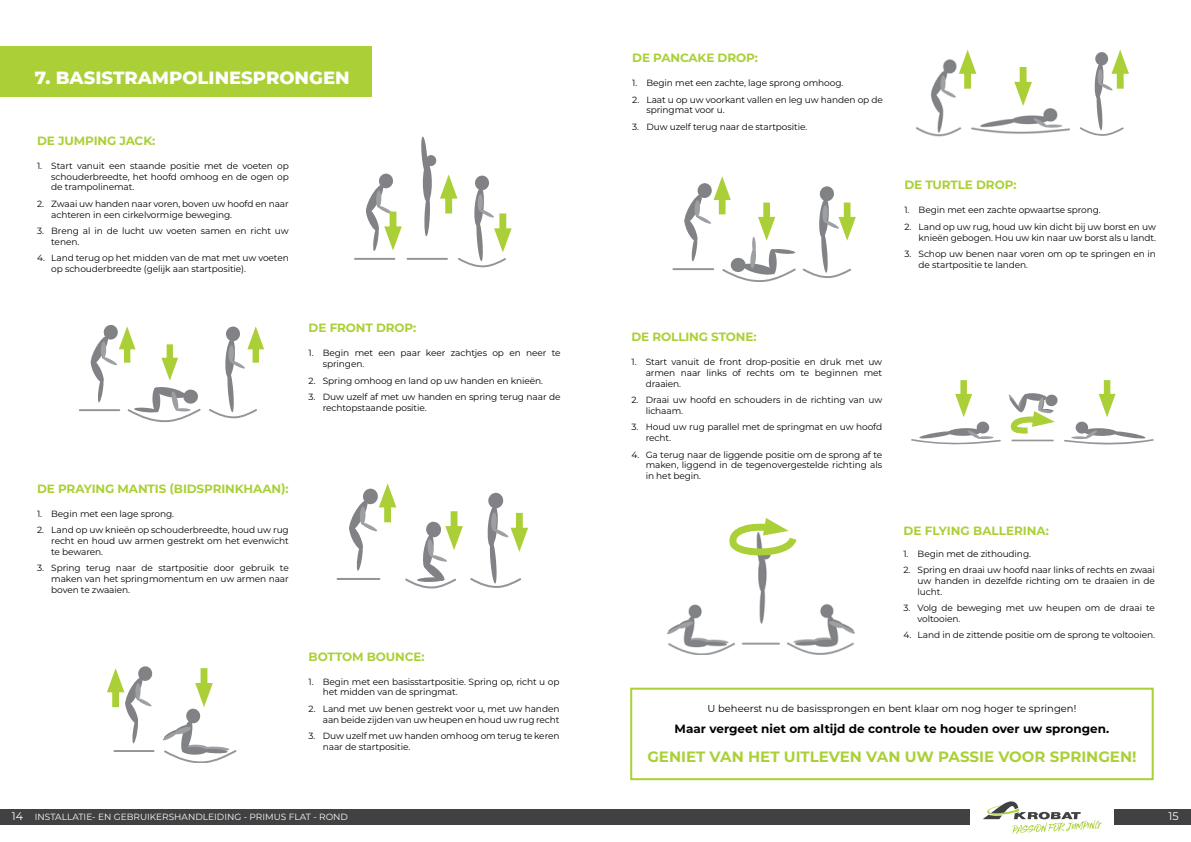
<style>
.page{position:relative;width:1191px;height:842px;background:#fff}
.page>*{position:absolute;margin:0;border:0;box-sizing:border-box;transform-origin:0 0}
.t1{font:800 18px "Montserrat";color:#fff}
.t2{font:700 15px "Montserrat";color:#abd037}
.t3{font:700 12px "Montserrat";letter-spacing:-.01em;color:#abd037}
.t4{font:700 12px "Montserrat";color:#000}
.t5{font:11px "Montserrat";color:#fff}
.t6{font:10px "Montserrat";color:#000}
.t7{font:9px/10.8px "Montserrat";letter-spacing:-.01em;color:#000}
.t8{font:9px "Montserrat";color:#fff}
.s1{font-size:11px}
</style>
<div class="page">
<div style="left:0;top:809px;width:970px;height:16px;background:#414042"></div>
<div style="left:1113px;top:809px;width:78px;height:16px;background:#414042"></div>
<svg style="left:983px;top:801px;width:119px;height:33px"></svg>
<img style="left:916px;top:59px;width:154px;height:77px">
<svg style="left:1079px;top:50px;width:50px;height:86px"></svg>
<div style="left:1019px;top:67px;width:7px;height:25px;background:#abd037"></div>
<svg style="left:1014px;top:82px;width:18px;height:24px"></svg>
<div style="left:964px;top:64px;width:7px;height:25px;background:#abd037"></div>
<svg style="left:958px;top:50px;width:18px;height:24px"></svg>
<svg style="left:672px;top:176px;width:124px;height:106px"></svg>
<svg style="left:802px;top:186px;width:53px;height:92px"></svg>
<img style="left:667px;top:556px;width:187px;height:99px">
<svg style="left:729px;top:518px;width:68px;height:38px"></svg>
<div style="left:948px;top:428px;width:33px;height:8px;background:#808285;border-radius:50%"></div>
<svg style="left:911px;top:430px;width:90px;height:15px"></svg>
<hr style="left:977px;top:436px;width:16px;height:3px;background:#9d9fa2;border-radius:50%">
<div style="left:976px;top:421px;width:13px;height:13px;background:#808285;border-radius:50%"></div>
<div style="left:960px;top:380px;width:7px;height:24px;background:#abd037"></div>
<svg style="left:955px;top:394px;width:17px;height:23px"></svg>
<div style="left:1103px;top:380px;width:7px;height:24px;background:#abd037"></div>
<svg style="left:1008px;top:393px;width:146px;height:52px"></svg>
<div style="left:0;top:46px;width:371px;height:50px;background:#abd037"></div>
<svg style="left:336px;top:578px;width:45px;height:2px"></svg>
<svg style="left:113px;top:750px;width:42px;height:2px"></svg>
<svg style="left:354px;top:136px;width:157px;height:132px"></svg>
<svg style="left:209px;top:326px;width:55px;height:93px"></svg>
<svg style="left:79px;top:324px;width:122px;height:99px"></svg>
<div style="left:450px;top:511px;width:7px;height:25px;background:#abd037"></div>
<svg style="left:405px;top:521px;width:58px;height:68px"></svg>
<svg style="left:349px;top:483px;width:47px;height:88px"></svg>
<svg style="left:470px;top:492px;width:58px;height:96px"></svg>
<div style="left:201px;top:668px;width:6px;height:25px;background:#abd037"></div>
<svg style="left:162px;top:683px;width:75px;height:79px"></svg>
<svg style="left:107px;top:666px;width:46px;height:77px"></svg>
<div style="left:630px;top:688px;width:523px;height:92px;border:2px solid #abd037"></div>
<h1 class="t1" style="left:35px;top:64px;width:316px">7. BASISTRAMPOLINESPRONGEN</h1>
<h3 class="t3" style="left:37px;top:132px;width:120px">DE JUMPING JACK:</h3>
<p class="t7" style="left:51px;top:160px;width:239px;text-align:justify;text-indent:-14px">1. Start vanuit een staande positie met de voeten op schouderbreedte, het hoofd omhoog en de ogen op de trampolinemat.</p>
<p class="t7" style="left:51px;top:198px;width:239px;text-indent:-14px">2. Zwaai uw handen naar voren, boven uw hoofd en naar achteren in een cirkelvormige beweging.</p>
<p class="t7" style="left:51px;top:225px;width:239px;text-indent:-14px">3. Breng al in de lucht uw voeten samen en richt uw tenen.</p>
<p class="t7" style="left:51px;top:253px;width:239px;text-indent:-14px">4. Land terug op het midden van de mat met uw voeten op schouderbreedte (gelijk aan startpositie).</p>
<h3 class="t3" style="left:309px;top:320px;width:109px">DE FRONT DROP:</h3>
<p class="t7" style="left:323px;top:348px;width:239px;text-indent:-14px">1. Begin met een paar keer zachtjes op en neer te springen.</p>
<p class="t7" style="left:309px;top:375px;width:236px">2. Spring omhoog en land op uw handen en knieën.</p>
<p class="t7" style="left:323px;top:391px;width:239px;text-indent:-14px">3. Duw uzelf af met uw handen en spring terug naar de rechtopstaande positie.</p>
<h3 class="t3" style="left:37px;top:480px;width:253px">DE PRAYING MANTIS (BIDSPRINKHAAN):</h3>
<p class="t7" style="left:37px;top:508px;width:139px">1. Begin met een lage sprong.</p>
<p class="t7" style="left:51px;top:524px;width:239px;text-align:justify;text-indent:-14px">2. Land op uw knieën op schouderbreedte, houd uw rug recht en houd uw armen gestrekt om het evenwicht te bewaren.</p>
<p class="t7" style="left:51px;top:562px;width:239px;text-align:justify;text-indent:-14px">3. Spring terug naar de startpositie door gebruik te maken van het springmomentum en uw armen naar boven te zwaaien.</p>
<h3 class="t3" style="left:309px;top:648px;width:117px">BOTTOM BOUNCE:</h3>
<p class="t7" style="left:323px;top:676px;width:238px;text-indent:-14px">1. Begin met een basisstartpositie. Spring op, richt u op het midden van de springmat.</p>
<p class="t7" style="left:309px;top:703px;width:252px;text-align:right">2. Land met uw benen gestrekt voor u, met uw handen aan beide zijden van uw heupen en houd uw rug recht</p>
<p class="t7" style="left:323px;top:730px;width:238px;text-indent:-14px">3. Duw uzelf met uw handen omhoog om terug te keren naar de startpositie.</p>
<h3 class="t3" style="left:632px;top:49px;width:127px">DE PANCAKE DROP:</h3>
<p class="t7" style="left:632px;top:77px;width:213px">1. Begin met een zachte, lage sprong omhoog.</p>
<p class="t7" style="left:646px;top:94px;width:238px;text-indent:-14px">2. Laat u op uw voorkant vallen en leg uw handen op de springmat voor u.</p>
<p class="t7" style="left:632px;top:121px;width:176px">3. Duw uzelf terug naar de startpositie.</p>
<h3 class="t3" style="left:904px;top:176px;width:114px">DE TURTLE DROP:</h3>
<p class="t7" style="left:904px;top:204px;width:198px">1. Begin met een zachte opwaartse sprong.</p>
<p class="t7" style="left:904px;top:221px;width:253px;text-align:right">2. Land op uw rug, houd uw kin dicht bij uw borst en uw knieën gebogen. Hou uw kin naar uw borst als u landt.</p>
<p class="t7" style="left:918px;top:248px;width:239px;text-indent:-14px">3. Schop uw benen naar voren om op te springen en in de startpositie te landen.</p>
<h3 class="t3" style="left:631px;top:328px;width:126px">DE ROLLING STONE:</h3>
<p class="t7" style="left:645px;top:356px;width:238px;text-align:justify;text-indent:-14px">1. Start vanuit de front drop-positie en druk met uw armen naar links of rechts om te beginnen met draaien.</p>
<p class="t7" style="left:645px;top:394px;width:238px;text-indent:-14px">2. Draai uw hoofd en schouders in de richting van uw lichaam.</p>
<p class="t7" style="left:645px;top:421px;width:238px;text-indent:-14px">3. Houd uw rug parallel met de springmat en uw hoofd recht.</p>
<p class="t7" style="left:645px;top:449px;width:238px;text-align:justify;text-indent:-14px">4. Ga terug naar de liggende positie om de sprong af te maken, liggend in de tegenovergestelde richting als in het begin.</p>
<h3 class="t3" style="left:903px;top:522px;width:147px">DE FLYING BALLERINA:</h3>
<p class="t7" style="left:903px;top:548px;width:129px">1. Begin met de zithouding.</p>
<p class="t7" style="left:917px;top:564px;width:239px;text-align:justify;text-indent:-14px">2. Spring en draai uw hoofd naar links of rechts en zwaai uw handen in dezelfde richting om te draaien in de lucht.</p>
<p class="t7" style="left:917px;top:602px;width:239px;text-indent:-14px">3. Volg de beweging met uw heupen om de draai te voltooien.</p>
<p class="t7" style="left:903px;top:629px;width:253px">4. Land in de zittende positie om de sprong te voltooien.</p>
<p class="t6" style="left:707px;top:701px;width:370px">U beheerst nu de basissprongen en bent klaar om nog hoger te springen!</p>
<h3 class="t4" style="left:674px;top:720px;width:436px">Maar vergeet niet om altijd de controle te houden over uw sprongen.</h3>
<h2 class="t2" style="left:647px;top:746px;width:490px">GENIET VAN HET UITLEVEN VAN UW PASSIE VOOR SPRINGEN!</h2>
<p class="t8" style="left:12px;top:811px;width:338px"><span class="s1">14</span> INSTALLATIE- EN GEBRUIKERSHANDLEIDING - PRIMUS FLAT - ROND</p>
<p class="t5" style="left:1168px;top:809px;width:12px">15</p>
</div>
